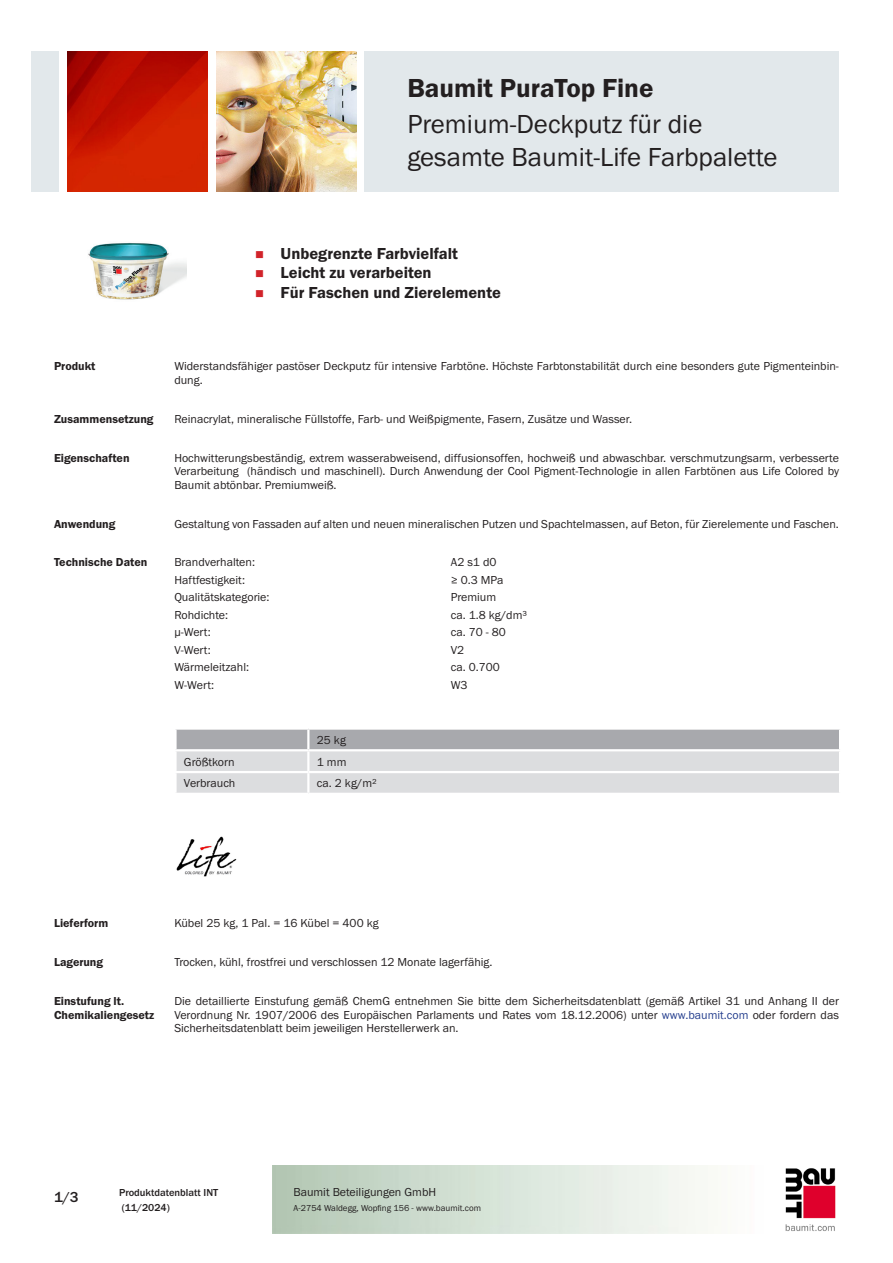
<style>
.page{position:relative;width:893px;height:1263px;background:#fff}
.page>*{position:absolute;margin:0;border:0;box-sizing:border-box;transform-origin:0 0}
.PDS_Produktname_Land{font:27px/32.4px "BM Franklin Gothic URW Boo";color:#231f20}
.PDS_Produktname{font:27px "BM Franklin Gothic URW Dem";color:#231f20}
.t1{font:16.5px "BM Franklin Gothic URW Dem";color:#231f20}
.t2{font:500 15px "BM Franklin Gothic URW";color:#231f20}
.PDS_Standard{font:12px/13.5px "BM Franklin Gothic URW Boo";color:#231f20;text-align:justify}
.PDS_Standard_linksbü{font:12px "BM Franklin Gothic URW Boo";color:#231f20}
.PDS_Header{font:12px/13.5px "BM Franklin Gothic URW Dem";color:#231f20}
.t3{font:500 10.5px/15px "BM Franklin Gothic URW";color:#231f20}
.t4{font:9px "BM Franklin Gothic URW Boo";color:#231f20}
.s1{color:#253f8e}
</style>
<div class="page">
<img style="left:785px;top:1168px;width:51px;height:63px">
<div style="left:32px;top:51px;width:27px;height:140px;background:#e2e8eb"></div>
<img style="left:68px;top:52px;width:140px;height:139px">
<img style="left:216px;top:51px;width:141px;height:140px">
<div style="left:365px;top:51px;width:474px;height:140px;background:#e2e8eb"></div>
<img style="left:88px;top:243px;width:99px;height:57px">
<svg style="left:175px;top:729px;width:665px;height:64px;background:#cccdcf"></svg>
<hr style="left:174px;top:749px;width:134px;height:2px;background:#fff">
<hr style="left:174px;top:751px;width:3px;height:20px;background:#fff">
<hr style="left:308px;top:749px;width:533px;height:2px;background:#fff">
<hr style="left:307px;top:751px;width:2px;height:20px;background:#fff">
<hr style="left:839px;top:751px;width:2px;height:20px;background:#fff">
<hr style="left:174px;top:771px;width:134px;height:2px;background:#fff">
<hr style="left:174px;top:773px;width:3px;height:20px;background:#fff">
<hr style="left:308px;top:771px;width:533px;height:2px;background:#fff">
<hr style="left:307px;top:773px;width:2px;height:20px;background:#fff">
<hr style="left:839px;top:773px;width:2px;height:20px;background:#fff">
<img style="left:176px;top:836px;width:61px;height:41px">
<p class="PDS_Produktname" style="left:407px;top:71px;width:248px">Baumit PuraTop Fine</p>
<p class="PDS_Produktname_Land" style="left:407px;top:109px;width:372px">Premium-Deckputz für die gesamte Baumit-Life Farbpalette</p>
<p class="t1" style="left:281px;top:243px;width:179px">Unbegrenzte Farbvielfalt</p>
<p class="t1" style="left:281px;top:263px;width:153px">Leicht zu verarbeiten</p>
<p class="t1" style="left:281px;top:282px;width:222px">Für Faschen und Zierelemente</p>
<p class="PDS_Header" style="left:54px;top:360px;width:43px">Produkt</p>
<p class="PDS_Standard" style="left:174px;top:360px;width:666px">Widerstandsfähiger pastöser Deckputz für intensive Farbtöne. Höchste Farbtonstabilität durch eine besonders gute Pigmenteinbin&shy;dung.</p>
<p class="PDS_Header" style="left:54px;top:412px;width:101px">Zusammensetzung</p>
<p class="PDS_Standard" style="left:174px;top:412px;width:459px">Reinacrylat, mineralische Füllstoffe, Farb- und Weißpigmente, Fasern, Zusätze und Wasser.</p>
<p class="PDS_Header" style="left:54px;top:451px;width:77px">Eigenschaften</p>
<p class="PDS_Standard" style="left:174px;top:451px;width:666px">Hochwitterungsbeständig, extrem wasserabweisend, diffusionsoffen, hochweiß und abwaschbar. verschmutzungsarm, verbesserte Verarbeitung (händisch und maschinell). Durch Anwendung der Cool Pigment-Technologie in allen Farbtönen aus Life Colored by Baumit abtönbar. Premiumweiß.</p>
<p class="PDS_Header" style="left:54px;top:517px;width:63px">Anwendung</p>
<p class="PDS_Standard" style="left:174px;top:517px;width:666px">Gestaltung von Fassaden auf alten und neuen mineralischen Putzen und Spachtelmassen, auf Beton, für Zierelemente und Faschen.</p>
<p class="PDS_Header" style="left:54px;top:556px;width:95px">Technische Daten</p>
<p class="PDS_Standard_linksbü" style="left:174px;top:555px;width:82px">Brandverhalten:</p>
<p class="PDS_Standard_linksbü" style="left:451px;top:555px;width:47px">A2 s1 d0</p>
<p class="PDS_Standard_linksbü" style="left:174px;top:572px;width:72px">Haftfestigkeit:</p>
<p class="PDS_Standard_linksbü" style="left:451px;top:572px;width:54px">≥ 0.3 MPa</p>
<p class="PDS_Standard_linksbü" style="left:174px;top:590px;width:97px">Qualitätskategorie:</p>
<p class="PDS_Standard_linksbü" style="left:451px;top:590px;width:47px">Premium</p>
<p class="PDS_Standard_linksbü" style="left:174px;top:607px;width:55px">Rohdichte:</p>
<p class="PDS_Standard_linksbü" style="left:451px;top:607px;width:78px">ca. 1.8 kg/dm³</p>
<p class="PDS_Standard_linksbü" style="left:174px;top:625px;width:38px">μ-Wert:</p>
<p class="PDS_Standard_linksbü" style="left:451px;top:625px;width:57px">ca. 70 - 80</p>
<p class="PDS_Standard_linksbü" style="left:174px;top:642px;width:38px">V-Wert:</p>
<p class="PDS_Standard_linksbü" style="left:451px;top:642px;width:15px">V2</p>
<p class="PDS_Standard_linksbü" style="left:174px;top:660px;width:76px">Wärmeleitzahl:</p>
<p class="PDS_Standard_linksbü" style="left:451px;top:660px;width:51px">ca. 0.700</p>
<p class="PDS_Standard_linksbü" style="left:174px;top:677px;width:41px">W-Wert:</p>
<p class="PDS_Standard_linksbü" style="left:451px;top:677px;width:18px">W3</p>
<p class="PDS_Standard_linksbü" style="left:317px;top:732px;width:31px">25 kg</p>
<p class="PDS_Standard_linksbü" style="left:184px;top:754px;width:52px">Größtkorn</p>
<p class="PDS_Standard_linksbü" style="left:317px;top:754px;width:31px">1 mm</p>
<p class="PDS_Standard_linksbü" style="left:184px;top:776px;width:53px">Verbrauch</p>
<p class="PDS_Standard_linksbü" style="left:317px;top:776px;width:61px">ca. 2 kg/m²</p>
<p class="PDS_Header" style="left:54px;top:917px;width:56px">Lieferform</p>
<p class="PDS_Standard" style="left:174px;top:917px;width:206px">Kübel 25 kg, 1 Pal. = 16 Kübel = 400 kg</p>
<p class="PDS_Header" style="left:54px;top:956px;width:51px">Lagerung</p>
<p class="PDS_Standard" style="left:174px;top:956px;width:320px">Trocken, kühl, frostfrei und verschlossen 12 Monate lagerfähig.</p>
<p class="PDS_Header" style="left:54px;top:994px;width:102px">Einstufung lt.<br>Chemikaliengesetz</p>
<p class="PDS_Standard" style="left:174px;top:994px;width:666px">Die detaillierte Einstufung gemäß ChemG entnehmen Sie bitte dem Sicherheitsdatenblatt (gemäß Artikel 31 und Anhang II der Verordnung Nr. 1907/2006 des Europäischen Parlaments und Rates vom 18.12.2006) unter <span class="s1">www.baumit.com</span> oder fordern das Sicherheitsdatenblatt beim jeweiligen Herstellerwerk an.</p>
<p class="t2" style="left:54px;top:1188px;width:26px">1/3</p>
<p class="t3" style="left:119px;top:1185px;width:101px">Produktdatenblatt INT (11/2024)</p>
<p class="PDS_Standard" style="left:293px;top:1185px;width:144px">Baumit Beteiligungen GmbH</p>
<p class="t4" style="left:293px;top:1202px;width:189px">A-2754 Waldegg, Wopfing 156 - www.baumit.com</p>
</div>
